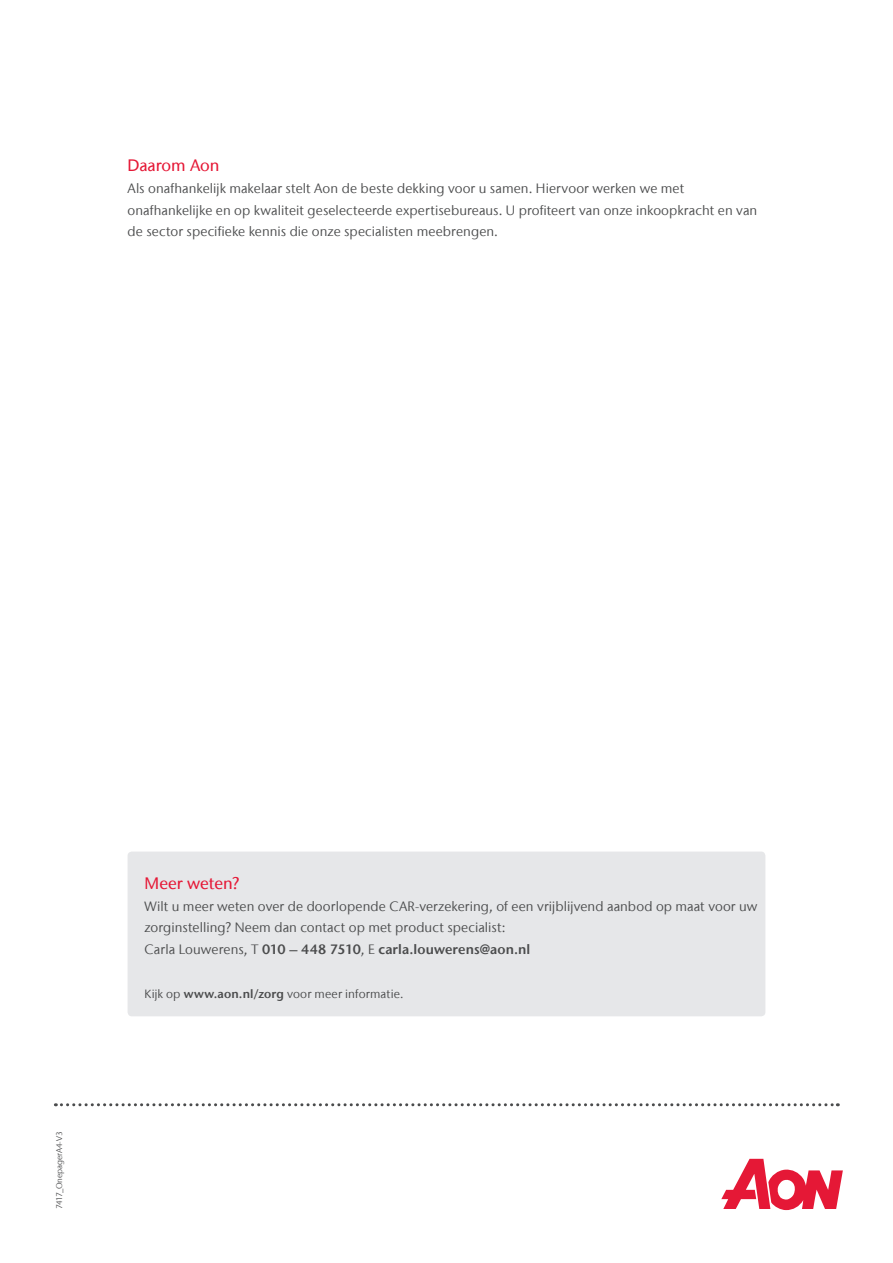
<style>
.page{position:relative;width:893px;height:1263px;background:#fff}
.page>*{position:absolute;margin:0;border:0;box-sizing:border-box;transform-origin:0 0}
.Tussenkop_1_a4{font:500 16.5px "Stone Sans IIITC Com";letter-spacing:-.005em;color:#e51836}
.Plat_a4{font:13.5px/21.8px "Stone Sans IIITC Com";letter-spacing:.005em;color:#4b4c4d}
.Plat_a4_inspringen{font:13.5px/21.8px "Stone Sans IIITC Com";letter-spacing:.005em;color:#4b4c4d}
.Plat_a4_inspringen-2{font:600 13.5px "Stone Sans IIITC Com";letter-spacing:.005em;color:#4b4c4d}
.Plat_a4_inspringen-3{font:12px "Stone Sans IIITC Com";letter-spacing:.01em;color:#4b4c4d}
.Plat{font:8.25px "Stone Sans IIITC Com";letter-spacing:-.01em;color:#4b4c4d}
.s1{font-weight:400}
.s2{font-weight:600}
</style>
<div class="page">
<svg style="left:55px;top:1103px;width:783px;height:3px"></svg>
<div style="left:128px;top:851px;width:637px;height:165px;background:#e6e7e9;border-radius:4px"></div>
<svg style="left:721px;top:1159px;width:122px;height:51px"></svg>
<p class="Tussenkop_1_a4" style="left:128px;top:155px;width:93px">Daarom Aon</p>
<p class="Plat_a4" style="left:128px;top:177px;width:558px">Als onafhankelijk makelaar stelt Aon de beste dekking voor u samen. Hiervoor werken we met</p>
<p class="Plat_a4" style="left:128px;top:199px;width:631px">onafhankelijke en op kwaliteit geselecteerde expertisebureaus. U profiteert van onze inkoopkracht en van de sector specifieke kennis die onze specialisten meebrengen.</p>
<p class="Plat" style="left:54px;top:1209px;width:79px;rotate:-90deg">7417_OnepagerA4-V3</p>
<p class="Tussenkop_1_a4" style="left:145px;top:873px;width:96px">Meer weten?</p>
<p class="Plat_a4_inspringen" style="left:145px;top:895px;width:614px">Wilt u meer weten over de doorlopende CAR-verzekering, of een vrijblijvend aanbod op maat voor uw zorginstelling? Neem dan contact op met product specialist:</p>
<p class="Plat_a4_inspringen-2" style="left:145px;top:941px;width:387px"><span class="s1">Carla Louwerens, T</span> 010 – 448 7510<span class="s1">, E</span> carla.louwerens@aon.nl</p>
<p class="Plat_a4_inspringen-3" style="left:145px;top:986px;width:260px">Kijk op <span class="s2">www.aon.nl/zorg</span> voor meer informatie.</p>
</div>
